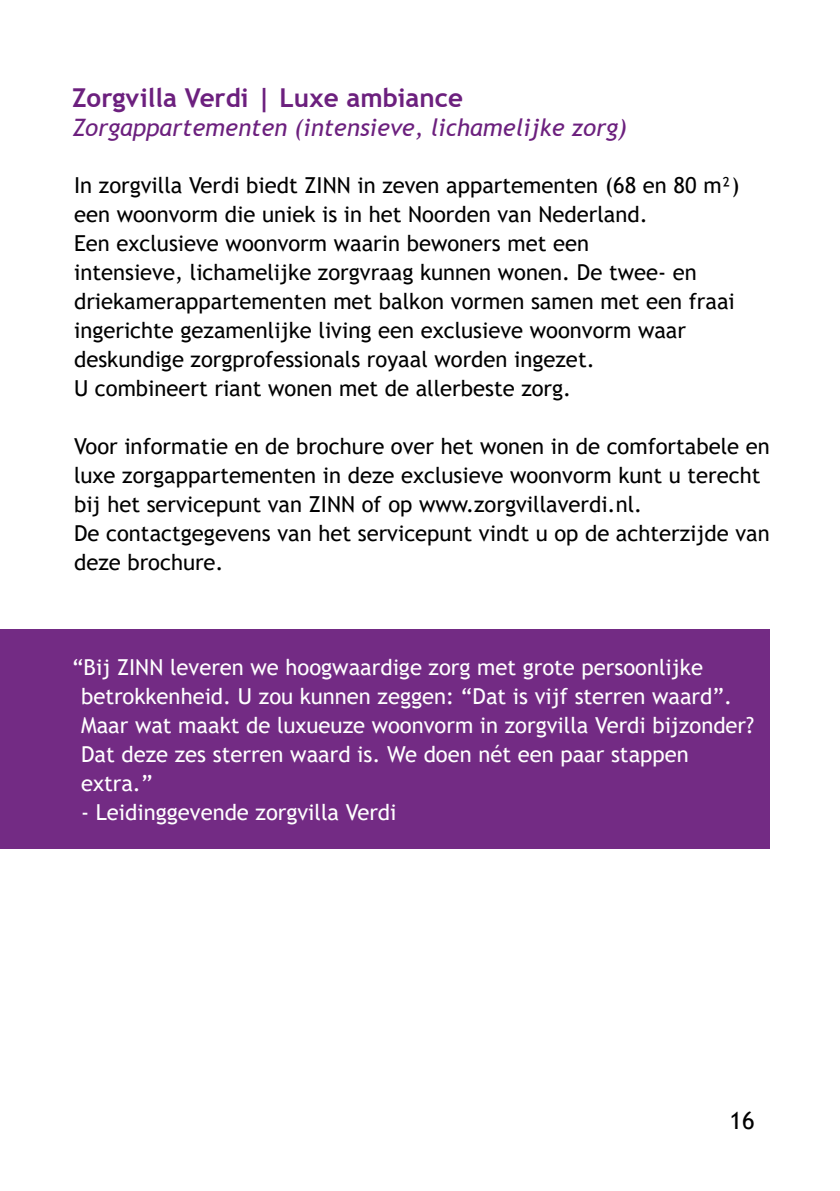
<style>
.page{position:relative;width:840px;height:1191px;background:#fff}
.page>*{position:absolute;margin:0;border:0;box-sizing:border-box;transform-origin:0 0}
.t1{font:700 26px "Trebuchet MS";color:#6c207e}
.t2{font:italic 24px "Trebuchet MS";color:#6c207e}
.t3{font:24px "Trebuchet MS";color:#000}
.t4{font:22px/29px "Trebuchet MS";color:#000}
.t5{font:22px/29px "Trebuchet MS";color:#fff}
</style>
<div class="page">
<div style="left:0;top:629px;width:769px;height:220px;background:#732b84"></div>
<p class="t1" style="left:72px;top:82px;width:392px">Zorgvilla Verdi | Luxe ambiance</p>
<p class="t2" style="left:72px;top:113px;width:556px">Zorgappartementen (intensieve, lichamelijke zorg)</p>
<p class="t4" style="left:74px;top:170px;width:666px">In zorgvilla Verdi biedt ZINN in zeven appartementen (68 en 80 m²) een woonvorm die uniek is in het Noorden van Nederland.<br>Een exclusieve woonvorm waarin bewoners met een<br>intensieve, lichamelijke zorgvraag kunnen wonen. De twee- en driekamerappartementen met balkon vormen samen met een fraai ingerichte gezamenlijke living een exclusieve woonvorm waar deskundige zorgprofessionals royaal worden ingezet.<br>U combineert riant wonen met de allerbeste zorg.</p>
<p class="t4" style="left:74px;top:431px;width:697px">Voor informatie en de brochure over het wonen in de comfortabele en luxe zorgappartementen in deze exclusieve woonvorm kunt u terecht bij het servicepunt van ZINN of op www.zorgvillaverdi.nl.<br>De contactgegevens van het servicepunt vindt u op de achterzijde van deze brochure.</p>
<p class="t5" style="left:81px;top:652px;width:674px;text-indent:-9px">“Bij ZINN leveren we hoogwaardige zorg met grote persoonlijke betrokkenheid. U zou kunnen zeggen: “Dat is vijf sterren waard”.<br>Maar wat maakt de luxueuze woonvorm in zorgvilla Verdi bijzonder?<br>Dat deze zes sterren waard is. We doen nét een paar stappen extra.”</p>
<p class="t5" style="left:81px;top:797px;width:317px">- Leidinggevende zorgvilla Verdi</p>
<p class="t3" style="left:729px;top:1105px;width:27px">16</p>
</div>
